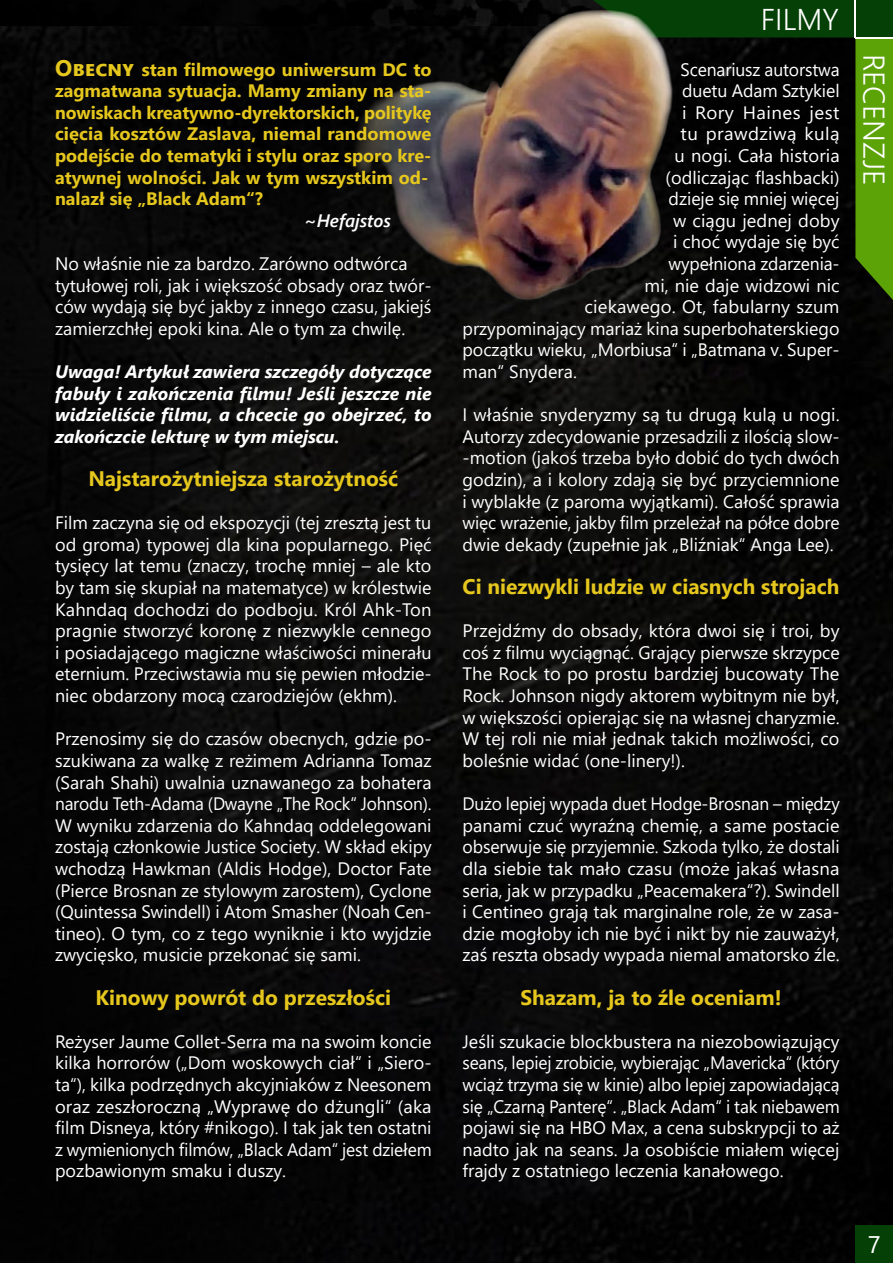
<style>
.page{position:relative;width:893px;height:1263px;background:#fff}
.page>*{position:absolute;margin:0;border:0;box-sizing:border-box;transform-origin:0 0}
.t1{font:300 30px "Segoe UI";color:#fff}
.t2{font:24px "Segoe UI";color:#fff}
.t3{font:700 21px "Segoe UI";color:#e6c71d}
.t4{font:18px/21.6px "Segoe UI";color:#fff;text-align:justify}
.t5{font:18px/21.6px "Segoe UI";color:#fff;text-align:justify;scale:.96 1}
.t6{font:700 18px/21.6px "Segoe UI";color:#e6c71d}
.t7{font:italic 700 18px/21.6px "Segoe UI";color:#fff;text-align:justify}
.t8{font:18px "Segoe UI";letter-spacing:.025em;color:#fff;scale:1.04 1}
.t9{font:18px "Segoe UI";letter-spacing:.02em;color:#fff;scale:1.04 1}
.t10{font:italic 600 18px "Segoe UI";color:#fff}
.s1{font-size:22.5px}
</style>
<div class="page">
<img style="left:0;top:0;width:893px;height:1263px">
<svg style="left:797px;top:0;width:96px;height:300px"></svg>
<div style="left:855px;top:1225px;width:38px;height:38px;background:#054106"></div>
<hr style="left:855px;top:37px;width:38px;height:1px;background:#fff">
<hr style="left:855px;top:0;width:1px;height:38px;background:#fff">
<img style="left:312px;top:0;width:485px;height:305px">
<p class="t6" style="left:55px;top:57px;width:378px"><span class="s1">Obecny</span> stan filmowego uniwersum DC to zagmatwana sytuacja. Mamy zmiany na sta&shy;nowiskach kreatywno-dyrektorskich, politykę cięcia kosztów Zaslava, niemal randomowe podejście do tematyki i stylu oraz sporo kre&shy;atywnej wolności. Jak w tym wszystkim od&shy;nalazł się „Black Adam“?</p>
<p class="t10" style="left:304px;top:203px;width:88px">~Hefajstos</p>
<p class="t4" style="left:55px;top:251px;width:378px;text-align:left">No właśnie nie za bardzo. Zarówno odtwórca tytułowej roli, jak i większość obsady oraz twór&shy;ców wydają się być jakby z innego czasu, jakiejś zamierzchłej epoki kina. Ale o tym za chwilę.</p>
<p class="t7" style="left:55px;top:358px;width:378px">Uwaga! Artykuł zawiera szczegóły dotyczące fabuły i zakończenia filmu! Jeśli jeszcze nie widzieliście filmu, a chcecie go obejrzeć, to zakończcie lekturę w tym miejscu.</p>
<p class="t3" style="left:88px;top:459px;width:311px">Najstarożytniejsza starożytność</p>
<p class="t4" style="left:55px;top:510px;width:378px">Film zaczyna się od ekspozycji (tej zresztą jest tu od groma) typowej dla kina popularnego. Pięć tysięcy lat temu (znaczy, trochę mniej – ale kto by tam się skupiał na matematyce) w królestwie Kahndaq dochodzi do podboju. Król Ahk-Ton pragnie stworzyć koronę z niezwykle cennego i posiadającego magiczne właściwości minerału eternium. Przeciwstawia mu się pewien młodzie&shy;niec obdarzony mocą czarodziejów (ekhm).</p>
<p class="t4" style="left:55px;top:726px;width:378px">Przenosimy się do czasów obecnych, gdzie po&shy;szukiwana za walkę z reżimem Adrianna Tomaz (Sarah Shahi) uwalnia uznawanego za bohatera narodu Teth-Adama (Dwayne „The Rock“ Johnson).<br>W wyniku zdarzenia do Kahndaq oddelegowani zostają członkowie Justice Society. W skład ekipy wchodzą Hawkman (Aldis Hodge), Doctor Fate (Pierce Brosnan ze stylowym zarostem), Cyclone (Quintessa Swindell) i Atom Smasher (Noah Cen&shy;tineo). O tym, co z tego wyniknie i kto wyjdzie zwycięsko, musicie przekonać się sami.</p>
<p class="t3" style="left:96px;top:977px;width:297px">Kinowy powrót do przeszłości</p>
<p class="t4" style="left:55px;top:1029px;width:378px">Reżyser Jaume Collet-Serra ma na swoim koncie kilka horrorów („Dom woskowych ciał“ i „Siero&shy;ta“), kilka podrzędnych akcyjniaków z Neesonem oraz zeszłoroczną „Wyprawę do dżungli“ (aka film Disneya, który #nikogo). I tak jak ten ostatni z wymienionych filmów, „Black Adam“ jest dziełem pozbawionym smaku i duszy.</p>
<h1 class="t1" style="left:761px;top:-9px;width:79px">FILMY</h1>
<p class="t4" style="left:681px;top:57px;width:161px">Scenariusz autorstwa</p>
<p class="t4" style="left:682px;top:78px;width:159px">duetu Adam Sztykiel</p>
<p class="t8" style="left:682px;top:95px;width:153px">i Rory Haines jest</p>
<p class="t9" style="left:681px;top:117px;width:154px">tu prawdziwą kulą</p>
<p class="t4" style="left:675px;top:143px;width:167px">u nogi. Cała historia</p>
<p class="t4" style="left:666px;top:165px;width:176px">(odliczając flashbacki)</p>
<p class="t4" style="left:669px;top:186px;width:172px">dzieje się mniej więcej</p>
<p class="t4" style="left:673px;top:208px;width:168px">w ciągu jednej doby</p>
<p class="t4" style="left:673px;top:230px;width:168px">i choć wydaje się być</p>
<p class="t4" style="left:669px;top:251px;width:173px">wypełniona zdarzenia-</p>
<p class="t4" style="left:645px;top:273px;width:197px">mi, nie daje widzowi nic</p>
<p class="t4" style="left:585px;top:294px;width:256px">ciekawego. Ot, fabularny szum</p>
<p class="t4" style="left:463px;top:316px;width:378px">przypominający mariaż kina superbohaterskiego</p>
<p class="t4" style="left:463px;top:338px;width:379px">początku wieku, „Morbiusa“ i „Batmana v. Super-</p>
<p class="t4" style="left:463px;top:359px;width:116px">man“ Snydera.</p>
<p class="t4" style="left:463px;top:402px;width:379px">I właśnie snyderyzmy są tu drugą kulą u nogi.<br>Autorzy zdecydowanie przesadzili z ilością slow--motion (jakoś trzeba było dobić do tych dwóch godzin), a i kolory zdają się być przyciemnione i wyblakłe (z paroma wyjątkami). Całość sprawia więc wrażenie, jakby film przeleżał na półce dobre dwie dekady (zupełnie jak „Bliźniak“ Anga Lee).</p>
<p class="t3" style="left:463px;top:567px;width:379px">Ci niezwykli ludzie w ciasnych strojach</p>
<p class="t4" style="left:463px;top:618px;width:379px">Przejdźmy do obsady, która dwoi się i troi, by coś z filmu wyciągnąć. Grający pierwsze skrzypce The Rock to po prostu bardziej bucowaty The Rock. Johnson nigdy aktorem wybitnym nie był, w większości opierając się na własnej charyzmie.<br>W tej roli nie miał jednak takich możliwości, co boleśnie widać (one-linery!).</p>
<p class="t5" style="left:463px;top:791px;width:394px">Dużo lepiej wypada duet Hodge-Brosnan – między panami czuć wyraźną chemię, a same postacie obserwuje się przyjemnie. Szkoda tylko, że dostali dla siebie tak mało czasu (może jakaś własna seria, jak w przypadku „Peacemakera“?). Swindell i Centineo grają tak marginalne role, że w zasa&shy;dzie mogłoby ich nie być i nikt by nie zauważył, zaś reszta obsady wypada niemal amatorsko źle.</p>
<p class="t3" style="left:520px;top:977px;width:263px">Shazam, ja to źle oceniam!</p>
<p class="t4" style="left:463px;top:1029px;width:379px">Jeśli szukacie blockbustera na niezobowiązujący seans, lepiej zrobicie, wybierając „Mavericka“ (który wciąż trzyma się w kinie) albo lepiej zapowiadającą się „Czarną Panterę“. „Black Adam“ i tak niebawem pojawi się na HBO Max, a cena subskrypcji to aż nadto jak na seans. Ja osobiście miałem więcej frajdy z ostatniego leczenia kanałowego.</p>
<h1 class="t1" style="left:902px;top:54px;width:133px;rotate:90deg">RECENZJE</h1>
<h2 class="t2" style="left:868px;top:1222px;width:14px">7</h2>
</div>
